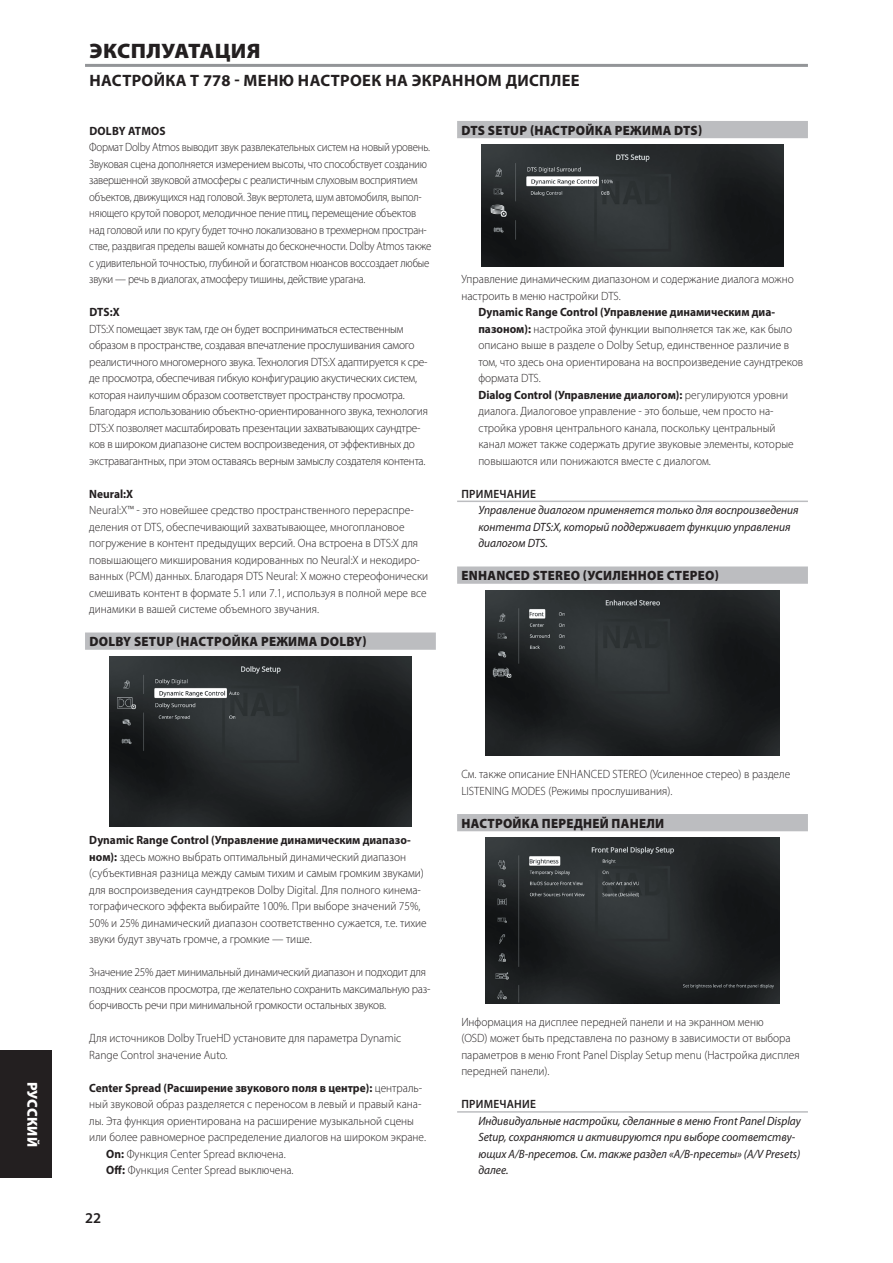
<style>
.page{position:relative;width:893px;height:1263px;background:#fff}
.page>*{position:absolute;margin:0;border:0;box-sizing:border-box;transform-origin:0 0}
.Body_copy_-_header{font:900 21px "Myriad Pro";letter-spacing:.02em;color:#231f20;scale:1.05 1}
.Body_copy_-_header-2{font:700 16.5px "Myriad Pro";letter-spacing:.02em;color:#231f20}
.t1{font:600 15px "Myriad Pro";color:#231f20}
.t2{font:900 14.4px "Myriad Pro";letter-spacing:.015em;color:#fff}
.Body_copy_-_sub-sect{font:900 13.5px "Myriad Pro";letter-spacing:.02em;color:#231f20;scale:.95 1}
.Body_copy_-_normal{font:300 12px/16.5px "Myriad Pro";letter-spacing:-.015em;color:#231f20;scale:.95 1}
.Body_copy_-_normal-2{font:300 12px/16.5px "Myriad Pro";letter-spacing:-.015em;color:#231f20;scale:.91 1}
.Body_copy_-_indent_1{font:300 12px/16.5px "Myriad Pro";color:#231f20;scale:.95 1}
.Body_copy_-_note{font:italic 12px/16.5px "Myriad Pro";color:#231f20;scale:.95 1}
.Body_copy_-_note_hea{font:600 12px "Myriad Pro";letter-spacing:.02em;color:#231f20;scale:.95 1}
.Body_copy_-_sub-sect-2{font:700 12px "Myriad Pro";color:#231f20;scale:.95 1}
.Body_copy_-_sub-sect-3{font:700 12px "Myriad Pro";letter-spacing:.02em;color:#231f20;scale:.95 1}
.s1{font-weight:700}
</style>
<div class="page">
<div style="left:0;top:1050px;width:51px;height:128px;background:#231f20"></div>
<div style="left:85px;top:632px;width:351px;height:18px;background:#bcbdc0"></div>
<div style="left:457px;top:121px;width:351px;height:17px;background:#bcbdc0"></div>
<hr style="left:457px;top:501px;width:351px;height:1px;background:#bcbdc0">
<div style="left:457px;top:566px;width:351px;height:18px;background:#bcbdc0"></div>
<div style="left:457px;top:814px;width:351px;height:17px;background:#bcbdc0"></div>
<hr style="left:457px;top:1111px;width:351px;height:2px;background:#bcbdc0">
<hr style="left:85px;top:64px;width:723px;height:3px;background:#939598">
<img style="left:481px;top:145px;width:303px;height:121px">
<img style="left:109px;top:656px;width:303px;height:170px">
<img style="left:485px;top:590px;width:295px;height:166px">
<img style="left:485px;top:837px;width:295px;height:166px">
<p class="Body_copy_-_header" style="left:90px;top:37px;width:165px">ЭКСПЛУАТАЦИЯ</p>
<p class="Body_copy_-_header-2" style="left:89px;top:70px;width:492px">НАСТРОЙКА T 778 - МЕНЮ НАСТРОЕК НА ЭКРАННОМ ДИСПЛЕЕ</p>
<p class="Body_copy_-_sub-sect-3" style="left:89px;top:123px;width:82px">DOLBY ATMOS</p>
<p class="Body_copy_-_normal-2" style="left:89px;top:139px;width:377px">Формат Dolby Atmos выводит звук развлекательных систем на новый уровень.<br>Звуковая сцена дополняется измерением высоты, что способствует созданию завершенной звуковой атмосферы с реалистичным слуховым восприятием объектов, движущихся над головой. Звук вертолета, шум автомобиля, выпол&shy;няющего крутой поворот, мелодичное пение птиц, перемещение объектов над головой или по кругу будет точно локализовано в трехмерном простран&shy;стве, раздвигая пределы вашей комнаты до бесконечности. Dolby Atmos также с удивительной точностью, глубиной и богатством нюансов воссоздает любые звуки — речь в диалогах, атмосферу тишины, действие урагана.</p>
<p class="Body_copy_-_sub-sect-2" style="left:89px;top:304px;width:34px">DTS:X</p>
<p class="Body_copy_-_normal" style="left:89px;top:320px;width:358px">DTS:X помещает звук там, где он будет восприниматься естественным образом в пространстве, создавая впечатление прослушивания самого реалистичного многомерного звука. Технология DTS:X адаптируется к сре&shy;де просмотра, обеспечивая гибкую конфигурацию акустических систем, которая наилучшим образом соответствует пространству просмотра.<br>Благодаря использованию объектно-ориентированного звука, технология DTS:X позволяет масштабировать презентации захватывающих саундтре&shy;ков в широком диапазоне систем воспроизведения, от эффективных до экстравагантных, при этом оставаясь верным замыслу создателя контента.</p>
<p class="Body_copy_-_sub-sect-2" style="left:89px;top:486px;width:48px">Neural:X</p>
<p class="Body_copy_-_normal" style="left:89px;top:502px;width:358px">Neural:X™ - это новейшее средство пространственного перераспре&shy;деления от DTS, обеспечивающий захватывающее, многоплановое погружение в контент предыдущих версий. Она встроена в DTS:X для повышающего микширования кодированных по Neural:X и некодиро&shy;ванных (PCM) данных. Благодаря DTS Neural: X можно стереофонически смешивать контент в формате 5.1 или 7.1, используя в полной мере все динамики в вашей системе объемного звучания.</p>
<p class="Body_copy_-_sub-sect" style="left:89px;top:632px;width:293px">DOLBY SETUP (НАСТРОЙКА РЕЖИМА DOLBY)</p>
<p class="Body_copy_-_sub-sect" style="left:461px;top:121px;width:255px">DTS SETUP (НАСТРОЙКА РЕЖИМА DTS)</p>
<p class="Body_copy_-_normal" style="left:461px;top:271px;width:351px">Управление динамическим диапазоном и содержание диалога можно настроить в меню настройки DTS.</p>
<p class="Body_copy_-_indent_1" style="left:478px;top:304px;width:343px"><span class="s1">Dynamic Range Control (Управление динамическим диа&shy;пазоном):</span> настройка этой функции выполняется так же, как было описано выше в разделе о Dolby Setup, единственное различие в том, что здесь она ориентирована на воспроизведение саундтреков формата DTS.</p>
<p class="Body_copy_-_indent_1" style="left:478px;top:386px;width:333px"><span class="s1">Dialog Control (Управление диалогом):</span> регулируются уровни диалога. Диалоговое управление - это больше, чем просто на&shy;стройка уровня центрального канала, поскольку центральный канал может также содержать другие звуковые элементы, которые повышаются или понижаются вместе с диалогом.</p>
<p class="Body_copy_-_note_hea" style="left:461px;top:486px;width:80px">ПРИМЕЧАНИЕ</p>
<p class="Body_copy_-_note" style="left:478px;top:502px;width:339px">Управление диалогом применяется только для воспроизведения контента DTS:X, который поддерживает функцию управления диалогом DTS.</p>
<p class="Body_copy_-_sub-sect" style="left:461px;top:566px;width:272px">ENHANCED STEREO (УСИЛЕННОЕ СТЕРЕО)</p>
<p class="t2" style="left:42px;top:1081px;width:67px;rotate:90deg">РУССКИЙ</p>
<p class="Body_copy_-_normal" style="left:89px;top:832px;width:357px"><span class="s1">Dynamic Range Control (Управление динамическим диапазо&shy;ном):</span> здесь можно выбрать оптимальный динамический диапазон (субъективная разница между самым тихим и самым громким звуками) для воспроизведения саундтреков Dolby Digital. Для полного кинема&shy;тографического эффекта выбирайте 100%. При выборе значений 75%, 50% и 25% динамический диапазон соответственно сужается, т.е. тихие звуки будут звучать громче, а громкие — тише.</p>
<p class="Body_copy_-_normal" style="left:89px;top:964px;width:361px">Значение 25% дает минимальный динамический диапазон и подходит для поздних сеансов просмотра, где желательно сохранить максимальную раз&shy;борчивость речи при минимальной громкости остальных звуков.</p>
<p class="Body_copy_-_normal" style="left:89px;top:1030px;width:330px">Для источников Dolby TrueHD установите для параметра Dynamic<br>Range Control значение Auto.</p>
<p class="Body_copy_-_normal" style="left:89px;top:1079px;width:356px"><span class="s1">Center Spread (Расширение звукового поля в центре):</span> централь&shy;ный звуковой образ разделяется с переносом в левый и правый кана&shy;лы. Эта функция ориентирована на расширение музыкальной сцены или более равномерное распределение диалогов на широком экране.</p>
<p class="Body_copy_-_indent_1" style="left:106px;top:1145px;width:190px"><span class="s1">On:</span> Функция Center Spread включена.</p>
<p class="Body_copy_-_indent_1" style="left:106px;top:1162px;width:199px"><span class="s1">Off:</span> Функция Center Spread выключена.</p>
<p class="t1" style="left:85px;top:1208px;width:18px">22</p>
<p class="Body_copy_-_normal" style="left:461px;top:766px;width:348px">См. также описание ENHANCED STEREO (Усиленное стерео) в разделе<br>LISTENING MODES (Режимы прослушивания).</p>
<p class="Body_copy_-_sub-sect" style="left:461px;top:814px;width:215px">НАСТРОЙКА ПЕРЕДНЕЙ ПАНЕЛИ</p>
<p class="Body_copy_-_normal" style="left:461px;top:1013px;width:358px">Информация на дисплее передней панели и на экранном меню<br>(OSD) может быть представлена по разному в зависимости от выбора параметров в меню Front Panel Display Setup menu (Настройка дисплея передней панели).</p>
<p class="Body_copy_-_note_hea" style="left:461px;top:1096px;width:80px">ПРИМЕЧАНИЕ</p>
<p class="Body_copy_-_note" style="left:478px;top:1112px;width:341px">Индивидуальные настройки, сделанные в меню Front Panel Display Setup, сохраняются и активируются при выборе соответству&shy;ющих А/В-пресетов. См. также раздел «А/В-пресеты» (A/V Presets) далее.</p>
</div>
